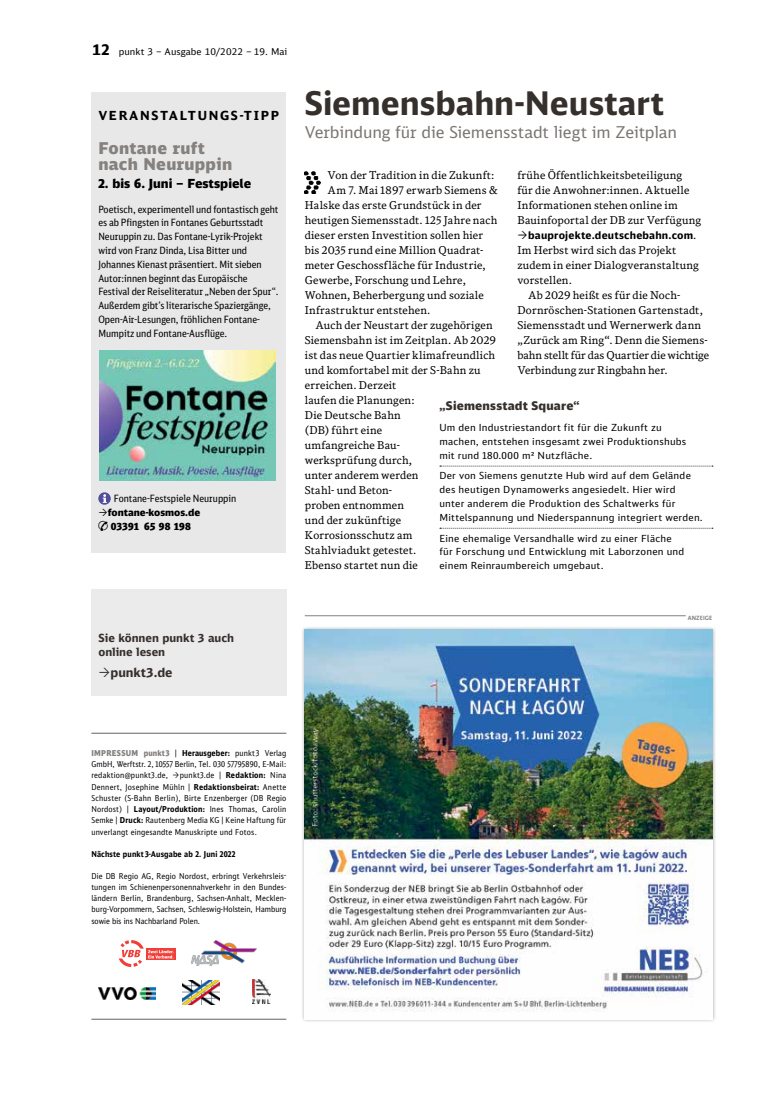
<style>
.page{position:relative;width:762px;height:1117px;background:#fff}
.page>*{position:absolute;margin:0;border:0;box-sizing:border-box;transform-origin:0 0}
.t1{font:700 32.5px "DB Sans Alternate";color:#36302d}
.t2{font:16.25px "DB Sans";letter-spacing:-.01em;color:#7b7674}
.t3{font:900 16.25px/16.2px "DB Sans";letter-spacing:.02em;color:#84817e}
.t4{font:900 12.5px "DB Sans Alternate";color:#000}
.t5{font:700 12.5px "DB Sans";letter-spacing:.13em;color:#000}
.t6{font:700 12.5px "DB Sans";color:#36302d}
.t7{font:900 11.88px "DB Sans Alternate";letter-spacing:.015em;color:#36302d}
.t8{font:700 11.25px/13.8px "DB Sans";color:#36302d}
.t9{font:10.75px/15px "DB News";letter-spacing:.02em;color:#000}
.t10{font:10.75px "DB News";color:#000}
.t11{font:700 10.38px "DB Sans Alternate";letter-spacing:.015em;color:#000}
.t12{font:10px/13.8px "DB Sans Cond";color:#000}
.t13{font:900 10px "DB Sans Alternate";letter-spacing:.03em;color:#000}
.t14{font:9.75px/13.8px "DB Sans Alternate";letter-spacing:.025em;color:#000}
.t15{font:900 9.75px "DB Sans Alternate";color:#000}
.t16{font:9.38px "DB Sans";letter-spacing:.01em;color:#000}
.t17{font:8.12px/11.2px "DB Sans Alternate";letter-spacing:.02em;color:#000;text-align:justify;scale:.88 1}
.t18{font:700 8.12px "DB Sans Alternate";letter-spacing:.02em;color:#000;scale:.88 1}
.t19{font:700 6.25px "The Sans B W7";letter-spacing:.025em;color:#84817e}
.s1{font-weight:700;font-size:15px}
.s2{font-family:"Punkt 3 regular";font-weight:400;font-size:11.25px}
.s3{font-family:"DB News";font-weight:400;font-size:10.75px}
.s4{font-weight:900;color:#84817e}
.s5{font-weight:700}
</style>
<div class="page">
<div style="left:91px;top:92px;width:195px;height:461px;background:#e9e8e8"></div>
<svg style="left:98px;top:492px;width:13px;height:12px"></svg>
<img style="left:100px;top:350px;width:175px;height:130px">
<div style="left:91px;top:589px;width:195px;height:107px;background:#ecebeb"></div>
<img style="left:98px;top:987px;width:57px;height:12px">
<img style="left:183px;top:980px;width:37px;height:24px">
<svg style="left:146px;top:952px;width:29px;height:7px"></svg>
<svg style="left:119px;top:940px;width:54px;height:27px"></svg>
<hr style="left:91px;top:732px;width:195px;height:1px;background:#84817e">
<hr style="left:91px;top:1018px;width:195px;height:1px;background:#84817e">
<img style="left:192px;top:940px;width:65px;height:25px">
<img style="left:252px;top:979px;width:19px;height:24px">
<div style="left:301px;top:625px;width:415px;height:397px;background:#000;opacity:.35"></div>
<img style="left:305px;top:629px;width:407px;height:390px">
<hr style="left:305px;top:615px;width:381px;height:1px;background:#84817e">
<img style="left:305px;top:171px;width:15px;height:23px">
<svg style="left:440px;top:465px;width:273px;height:1px"></svg>
<svg style="left:440px;top:527px;width:273px;height:1px"></svg>
<svg style="left:99px;top:494px;width:8px;height:11px"></svg>
<p class="t16" style="left:92px;top:46px;width:197px"><span class="s1">12</span> punkt 3 – Ausgabe 10/2022 – 19. Mai</p>
<p class="t5" style="left:98px;top:108px;width:182px">VERANSTALTUNGS-TIPP</p>
<p class="t3" style="left:98px;top:140px;width:135px">Fontane ruft nach Neuruppin</p>
<p class="t4" style="left:98px;top:176px;width:154px">2. bis 6. Juni – Festspiele</p>
<p class="t12" style="left:98px;top:202px;width:182px">Poetisch, experimentell und fontastisch geht es ab Pfingsten in Fontanes Geburtsstadt Neuruppin zu. Das Fontane-Lyrik-Projekt wird von Franz Dinda, Lisa Bitter und Johannes Kienast präsentiert. Mit sieben Autor:innen beginnt das Europäische Festival der Reiseliteratur „Neben der Spur“.<br>Außerdem gibt’s literarische Spaziergänge, Open-Air-Lesungen, fröhlichen Fontane-Mumpitz und Fontane-Ausflüge.</p>
<p class="t12" style="left:114px;top:491px;width:124px">Fontane-Festspiele Neuruppin</p>
<p class="t15" style="left:108px;top:506px;width:94px">fontane-kosmos.de</p>
<p class="t13" style="left:98px;top:519px;width:94px"><span class="s2">h</span> 03391 65 98 198</p>
<p class="t8" style="left:98px;top:630px;width:137px">Sie können punkt 3 auch online lesen</p>
<p class="t6" style="left:110px;top:664px;width:64px">punkt3.de</p>
<p class="t1" style="left:305px;top:83px;width:361px">Siemensbahn-Neustart</p>
<p class="t2" style="left:305px;top:122px;width:374px">Verbindung für die Siemensstadt liegt im Zeitplan</p>
<p class="t9" style="left:328px;top:167px;width:168px">Von der Tradition in die Zukunft:</p>
<p class="t9" style="left:328px;top:182px;width:171px">Am 7. Mai 1897 erwarb Siemens &amp;</p>
<p class="t9" style="left:305px;top:197px;width:178px">Halske das erste Grundstück in der</p>
<p class="t9" style="left:305px;top:212px;width:194px">heutigen Siemensstadt. 125 Jahre nach</p>
<p class="t9" style="left:305px;top:227px;width:180px">dieser ersten Investition sollen hier</p>
<p class="t9" style="left:305px;top:242px;width:180px">bis 2035 rund eine Million Quadrat-</p>
<p class="t9" style="left:305px;top:257px;width:182px">meter Geschossfläche für Industrie,</p>
<p class="t9" style="left:305px;top:272px;width:163px">Gewerbe, Forschung und Lehre,</p>
<p class="t9" style="left:305px;top:287px;width:180px">Wohnen, Beherbergung und soziale</p>
<p class="t9" style="left:305px;top:302px;width:127px">Infrastruktur entstehen.</p>
<p class="t9" style="left:315px;top:317px;width:179px">Auch der Neustart der zugehörigen</p>
<p class="t9" style="left:305px;top:332px;width:193px">Siemensbahn ist im Zeitplan. Ab 2029</p>
<p class="t9" style="left:305px;top:347px;width:192px">ist das neue Quartier klimafreundlich</p>
<p class="t9" style="left:305px;top:362px;width:177px">und komfortabel mit der S-Bahn zu</p>
<p class="t9" style="left:305px;top:377px;width:93px">erreichen. Derzeit</p>
<p class="t9" style="left:305px;top:392px;width:111px">laufen die Planungen:</p>
<p class="t9" style="left:305px;top:407px;width:98px">Die Deutsche Bahn</p>
<p class="t9" style="left:305px;top:422px;width:79px">(DB) führt eine</p>
<p class="t9" style="left:305px;top:437px;width:97px">umfangreiche Bau-</p>
<p class="t9" style="left:305px;top:452px;width:109px">werksprüfung durch,</p>
<p class="t9" style="left:305px;top:467px;width:115px">unter anderem werden</p>
<p class="t9" style="left:305px;top:482px;width:89px">Stahl- und Beton-</p>
<p class="t9" style="left:305px;top:497px;width:101px">proben entnommen</p>
<p class="t9" style="left:305px;top:512px;width:98px">und der zukünftige</p>
<p class="t9" style="left:305px;top:527px;width:109px">Korrosionsschutz am</p>
<p class="t9" style="left:305px;top:542px;width:113px">Stahlviadukt getestet.</p>
<p class="t9" style="left:305px;top:557px;width:115px">Ebenso startet nun die</p>
<p class="t9" style="left:517px;top:167px;width:185px">frühe Öffentlichkeitsbeteiligung<br>für die Anwohner:innen. Aktuelle Informationen stehen online im Bauinfoportal der DB zur Verfügung</p>
<p class="t11" style="left:528px;top:228px;width:170px">bauprojekte.deutschebahn.com<span class="s3">.</span></p>
<p class="t9" style="left:517px;top:242px;width:160px">Im Herbst wird sich das Projekt</p>
<p class="t9" style="left:517px;top:257px;width:183px">zudem in einer Dialogveranstaltung</p>
<p class="t9" style="left:517px;top:272px;width:56px">vorstellen.</p>
<p class="t9" style="left:528px;top:287px;width:153px">Ab 2029 heißt es für die Noch-</p>
<p class="t9" style="left:517px;top:302px;width:187px">Dornröschen-Stationen Gartenstadt,</p>
<p class="t9" style="left:517px;top:317px;width:185px">Siemensstadt und Wernerwerk dann</p>
<p class="t9" style="left:517px;top:332px;width:192px">„Zurück am Ring“. Denn die Siemens-</p>
<p class="t10" style="left:517px;top:348px;width:193px">bahn stellt für das Quartier die wichtige</p>
<p class="t9" style="left:517px;top:362px;width:152px">Verbindung zur Ringbahn her.</p>
<p class="t7" style="left:439px;top:398px;width:142px">„Siemensstadt Square“</p>
<p class="t14" style="left:439px;top:420px;width:248px">Um den Industriestandort fit für die Zukunft zu machen, entstehen insgesamt zwei Produktionshubs mit rund 180.000 m² Nutzfläche.</p>
<p class="t14" style="left:439px;top:468px;width:265px">Der von Siemens genutzte Hub wird auf dem Gelände des heutigen Dynamowerks angesiedelt. Hier wird unter anderem die Produktion des Schaltwerks für Mittelspannung und Niederspannung integriert werden.</p>
<p class="t14" style="left:439px;top:530px;width:246px">Eine ehemalige Versandhalle wird zu einer Fläche für Forschung und Entwicklung mit Laborzonen und einem Reinraumbereich umgebaut.</p>
<p class="t19" style="left:688px;top:613px;width:26px">ANZEIGE</p>
<p class="t17" style="left:91px;top:747px;width:223px"><span class="s4">IMPRESSUM punkt3</span> | <span class="s5">Herausgeber:</span> punkt 3 Verlag GmbH, Werftstr. 2, 10557 Berlin, Tel. 030 57795890, E-Mail: redaktion@punkt3.de,</p>
<p class="t17" style="left:91px;top:769px;width:223px;text-indent:88px">punkt3.de | <span class="s5">Redaktion:</span> Nina Dennert, Josephine Mühln | <span class="s5">Redaktionsbeirat:</span> Anette Schuster (S-Bahn Berlin), Birte Enzenberger (DB Regio Nordost) | <span class="s5">Layout/Produktion:</span> Ines Thomas, Carolin Semke | <span class="s5">Druck:</span> Rautenberg Media KG | Keine Haftung für unverlangt eingesandte Manuskripte und Fotos.</p>
<p class="t18" style="left:91px;top:848px;width:165px">Nächste punkt 3-Ausgabe ab 2. Juni 2022</p>
<p class="t17" style="left:91px;top:869px;width:223px">Die DB Regio AG, Regio Nordost, erbringt Verkehrsleis&shy;tungen im Schienenpersonennahverkehr in den Bundes&shy;ländern Berlin, Brandenburg, Sachsen-Anhalt, Mecklen&shy;burg-Vorpommern, Sachsen, Schleswig-Holstein, Hamburg sowie bis ins Nachbarland Polen.</p>
</div>
